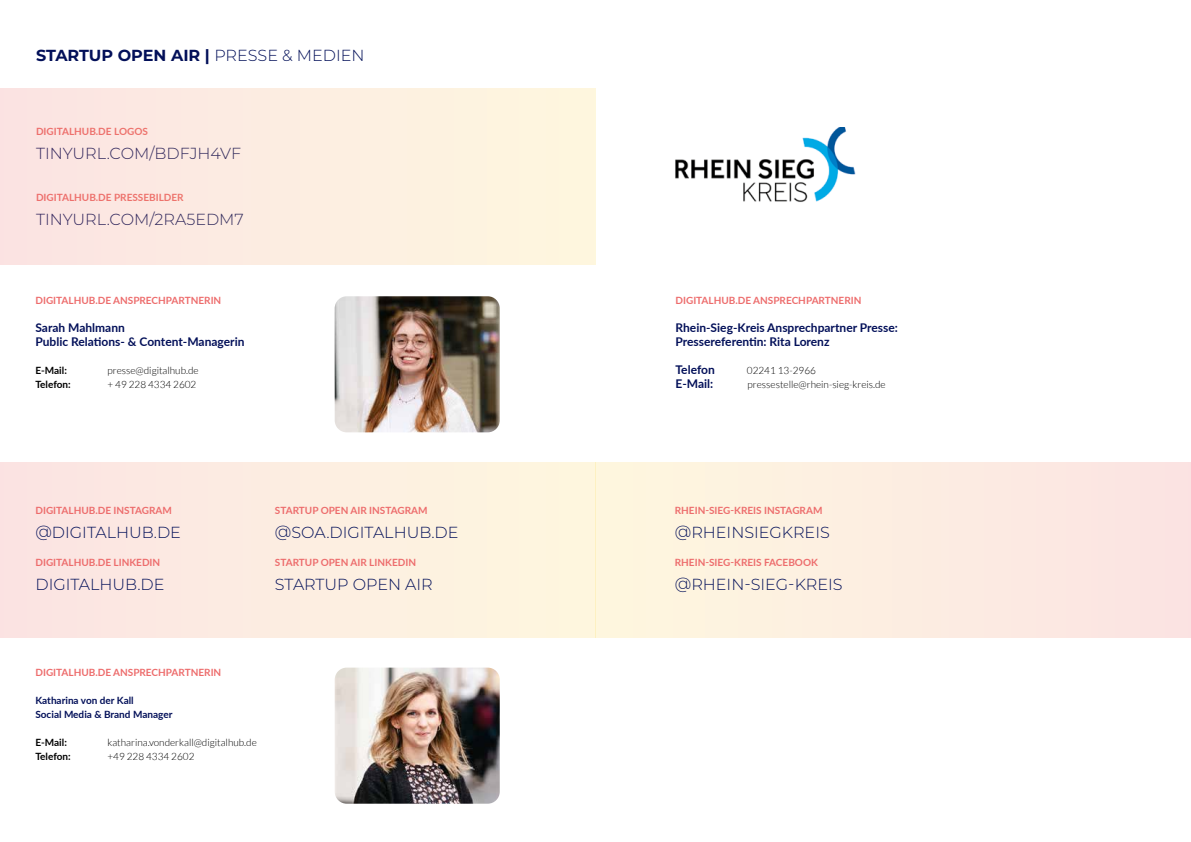
<style>
.page{position:relative;width:1191px;height:842px;background:#fff}
.page>*{position:absolute;margin:0;border:0;box-sizing:border-box;transform-origin:0 0}
.t1{font:300 16px "Montserrat";color:#031059}
.t2{font:700 16px "Montserrat";color:#031059}
.t3{font:700 12px/14px "Lato";color:#031059}
.t4{font:700 10px "Lato";color:#ed6c6c}
.t5{font:300 10px "Lato";color:#000}
.t6{font:700 10px/14px "Lato";color:#031059}
.t7{font:700 10px "Lato";color:#000}
.s1{font-weight:300}
</style>
<div class="page">
<div style="left:0;top:462px;width:595px;height:176px;background:#fcede1"></div>
<img style="left:335px;top:296px;width:165px;height:136px">
<img style="left:335px;top:668px;width:165px;height:136px">
<div style="left:0;top:89px;width:595px;height:176px;background:#fcede1"></div>
<img style="left:675px;top:127px;width:181px;height:75px">
<div style="left:595px;top:462px;width:596px;height:176px;background:#fcede1"></div>
<h1 class="t2" style="left:36px;top:44px;width:330px">STARTUP OPEN AIR | <span class="s1">PRESSE &amp; MEDIEN</span></h1>
<p class="t4" style="left:36px;top:124px;width:113px">DIGITALHUB.DE LOGOS</p>
<h1 class="t1" style="left:36px;top:143px;width:207px">TINYURL.COM/BDFJH4VF</h1>
<p class="t4" style="left:36px;top:190px;width:149px">DIGITALHUB.DE PRESSEBILDER</p>
<h1 class="t1" style="left:36px;top:209px;width:209px">TINYURL.COM/2RA5EDM7</h1>
<p class="t4" style="left:35px;top:293px;width:187px">DIGITALHUB.DE ANSPRECHPARTNERIN</p>
<p class="t3" style="left:35px;top:320px;width:210px">Sarah Mahlmann<br>Public Relations- &amp; Content-Managerin</p>
<p class="t7" style="left:35px;top:363px;width:33px">E-Mail:</p>
<p class="t5" style="left:107px;top:365px;width:93px">presse@digitalhub.de</p>
<p class="t7" style="left:35px;top:377px;width:37px">Telefon:</p>
<p class="t5" style="left:107px;top:379px;width:90px">+ 49 228 4334 2602</p>
<p class="t4" style="left:35px;top:503px;width:138px">DIGITALHUB.DE INSTAGRAM</p>
<h1 class="t1" style="left:35px;top:522px;width:147px">@DIGITALHUB.DE</h1>
<p class="t4" style="left:35px;top:555px;width:126px">DIGITALHUB.DE LINKEDIN</p>
<h1 class="t1" style="left:35px;top:574px;width:130px">DIGITALHUB.DE</h1>
<p class="t4" style="left:275px;top:503px;width:154px">STARTUP OPEN AIR INSTAGRAM</p>
<h1 class="t1" style="left:275px;top:522px;width:185px">@SOA.DIGITALHUB.DE</h1>
<p class="t4" style="left:275px;top:555px;width:143px">STARTUP OPEN AIR LINKEDIN</p>
<h1 class="t1" style="left:275px;top:574px;width:159px">STARTUP OPEN AIR</h1>
<p class="t4" style="left:35px;top:665px;width:187px">DIGITALHUB.DE ANSPRECHPARTNERIN</p>
<p class="t6" style="left:35px;top:693px;width:138px">Katharina von der Kall<br>Social Media &amp; Brand Manager</p>
<p class="t7" style="left:35px;top:735px;width:33px">E-Mail:</p>
<p class="t5" style="left:107px;top:737px;width:151px">katharina.vonderkall@digitalhub.de</p>
<p class="t7" style="left:35px;top:749px;width:37px">Telefon:</p>
<p class="t5" style="left:107px;top:751px;width:88px">+49 228 4334 2602</p>
<p class="t4" style="left:675px;top:293px;width:187px">DIGITALHUB.DE ANSPRECHPARTNERIN</p>
<p class="t3" style="left:675px;top:320px;width:224px">Rhein-Sieg-Kreis Ansprechpartner Presse:<br>Pressereferentin: Rita Lorenz</p>
<p class="t3" style="left:675px;top:362px;width:41px">Telefon</p>
<p class="t5" style="left:747px;top:365px;width:71px">02241 13-2966</p>
<p class="t3" style="left:675px;top:376px;width:39px">E-Mail:</p>
<p class="t5" style="left:747px;top:379px;width:140px">pressestelle@rhein-sieg-kreis.de</p>
<p class="t4" style="left:675px;top:503px;width:149px">RHEIN-SIEG-KREIS INSTAGRAM</p>
<h1 class="t1" style="left:675px;top:522px;width:156px">@RHEINSIEGKREIS</h1>
<p class="t4" style="left:675px;top:555px;width:145px">RHEIN-SIEG-KREIS FACEBOOK</p>
<h1 class="t1" style="left:675px;top:574px;width:169px">@RHEIN-SIEG-KREIS</h1>
</div>
